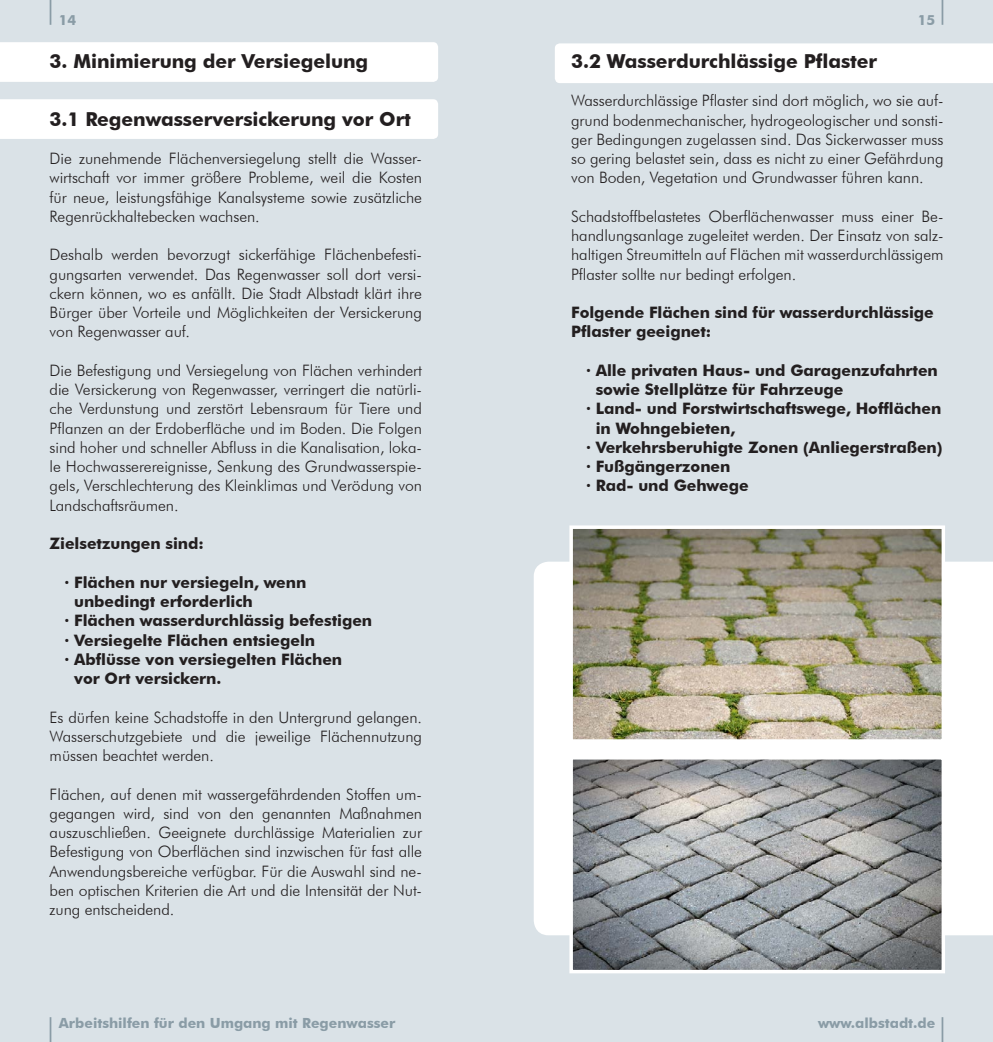
<style>
.page{position:relative;width:993px;height:1042px;background:#fff}
.page>*{position:absolute;margin:0;border:0;box-sizing:border-box;transform-origin:0 0}
.t1{font:700 19.25px "Futura BT";letter-spacing:-.005em;color:#231f20}
.t2{font:300 15.75px/19.2px "Futura BT";letter-spacing:-.005em;color:#231f20;text-align:justify}
.t3{font:700 15.75px/19.2px "Futura BT";letter-spacing:-.005em;color:#231f20}
.t4{font:700 14px "Futura BT";color:#8a9ca6}
</style>
<div class="page">
<div style="left:0;top:0;width:992px;height:1042px;background:#dae2e7"></div>
<svg style="left:50px;top:0;width:1px;height:25px"></svg>
<svg style="left:50px;top:1017px;width:1px;height:25px"></svg>
<hr style="left:941px;top:1017px;width:2px;height:25px;background:#8a9ca6">
<hr style="left:941px;top:0;width:2px;height:25px;background:#8a9ca6">
<div style="left:534px;top:562px;width:458px;height:373px;background:#fff"></div>
<div style="left:0;top:42px;width:438px;height:40px;background:#fff"></div>
<div style="left:555px;top:43px;width:437px;height:40px;background:#fff"></div>
<div style="left:0;top:99px;width:438px;height:40px;background:#fff"></div>
<img style="left:574px;top:530px;width:365px;height:208px">
<div style="left:569px;top:525px;width:375px;height:218px;border:4px solid #fff"></div>
<img style="left:574px;top:761px;width:365px;height:207px">
<div style="left:569px;top:756px;width:375px;height:217px;border:4px solid #fff"></div>
<p class="t4" style="left:59px;top:11px;width:19px">14</p>
<p class="t1" style="left:50px;top:49px;width:320px">3. Minimierung der Versiegelung</p>
<p class="t1" style="left:50px;top:107px;width:363px">3.1 Regenwasserversickerung vor Ort</p>
<p class="t2" style="left:50px;top:149px;width:374px">Die zunehmende Flächenversiegelung stellt die Wasser&shy;wirtschaft vor immer größere Probleme, weil die Kosten für neue, leistungsfähige Kanalsysteme sowie zusätzliche Regenrückhaltebecken wachsen.</p>
<p class="t2" style="left:50px;top:245px;width:374px">Deshalb werden bevorzugt sickerfähige Flächenbefesti&shy;gungsarten verwendet. Das Regenwasser soll dort versi&shy;ckern können, wo es anfällt. Die Stadt Albstadt klärt ihre Bürger über Vorteile und Möglichkeiten der Versickerung von Regenwasser auf.</p>
<p class="t2" style="left:50px;top:360px;width:374px">Die Befestigung und Versiegelung von Flächen verhindert die Versickerung von Regenwasser, verringert die natürli&shy;che Verdunstung und zerstört Lebensraum für Tiere und Pflanzen an der Erdoberfläche und im Boden. Die Folgen sind hoher und schneller Abfluss in die Kanalisation, loka&shy;le Hochwasserereignisse, Senkung des Grundwasserspie&shy;gels, Verschlechterung des Kleinklimas und Verödung von Landschaftsräumen.</p>
<p class="t3" style="left:50px;top:534px;width:156px">Zielsetzungen sind:</p>
<p class="t3" style="left:74px;top:572px;width:233px;text-indent:-10px">· Flächen nur versiegeln, wenn unbedingt erforderlich</p>
<p class="t3" style="left:64px;top:611px;width:309px">· Flächen wasserdurchlässig befestigen</p>
<p class="t3" style="left:64px;top:630px;width:252px">· Versiegelte Flächen entsiegeln</p>
<p class="t3" style="left:74px;top:649px;width:269px;text-indent:-10px">· Abflüsse von versiegelten Flächen vor Ort versickern.</p>
<p class="t2" style="left:50px;top:707px;width:374px">Es dürfen keine Schadstoffe in den Untergrund gelangen.<br>Wasserschutzgebiete und die jeweilige Flächennutzung müssen beachtet werden.</p>
<p class="t2" style="left:50px;top:784px;width:374px">Flächen, auf denen mit wassergefährdenden Stoffen um&shy;gegangen wird, sind von den genannten Maßnahmen auszuschließen. Geeignete durchlässige Materialien zur Befestigung von Oberflächen sind inzwischen für fast alle Anwendungsbereiche verfügbar. Für die Auswahl sind ne&shy;ben optischen Kriterien die Art und die Intensität der Nut&shy;zung entscheidend.</p>
<p class="t4" style="left:917px;top:11px;width:19px">15</p>
<p class="t1" style="left:571px;top:49px;width:307px">3.2 Wasserdurchlässige Pflaster</p>
<p class="t2" style="left:571px;top:91px;width:374px">Wasserdurchlässige Pflaster sind dort möglich, wo sie auf&shy;grund bodenmechanischer, hydrogeologischer und sonsti&shy;ger Bedingungen zugelassen sind. Das Sickerwasser muss so gering belastet sein, dass es nicht zu einer Gefährdung von Boden, Vegetation und Grundwasser führen kann.</p>
<p class="t2" style="left:571px;top:206px;width:374px">Schadstoffbelastetes Oberflächenwasser muss einer Be&shy;handlungsanlage zugeleitet werden. Der Einsatz von salz&shy;haltigen Streumitteln auf Flächen mit wasserdurchlässigem Pflaster sollte nur bedingt erfolgen.</p>
<p class="t3" style="left:571px;top:303px;width:364px">Folgende Flächen sind für wasserdurchlässige<br>Pflaster geeignet:</p>
<p class="t3" style="left:595px;top:361px;width:343px;text-indent:-10px">· Alle privaten Haus- und Garagenzufahrten sowie Stellplätze für Fahrzeuge</p>
<p class="t3" style="left:595px;top:399px;width:347px;text-indent:-10px">· Land- und Forstwirtschaftswege, Hofflächen in Wohngebieten,</p>
<p class="t3" style="left:586px;top:438px;width:358px">· Verkehrsberuhigte Zonen (Anliegerstraßen)</p>
<p class="t3" style="left:586px;top:457px;width:146px">· Fußgängerzonen</p>
<p class="t3" style="left:586px;top:476px;width:164px">· Rad- und Gehwege</p>
<p class="t4" style="left:59px;top:1014px;width:338px">Arbeitshilfen für den Umgang mit Regenwasser</p>
<p class="t4" style="left:817px;top:1014px;width:119px">www.albstadt.de</p>
</div>
